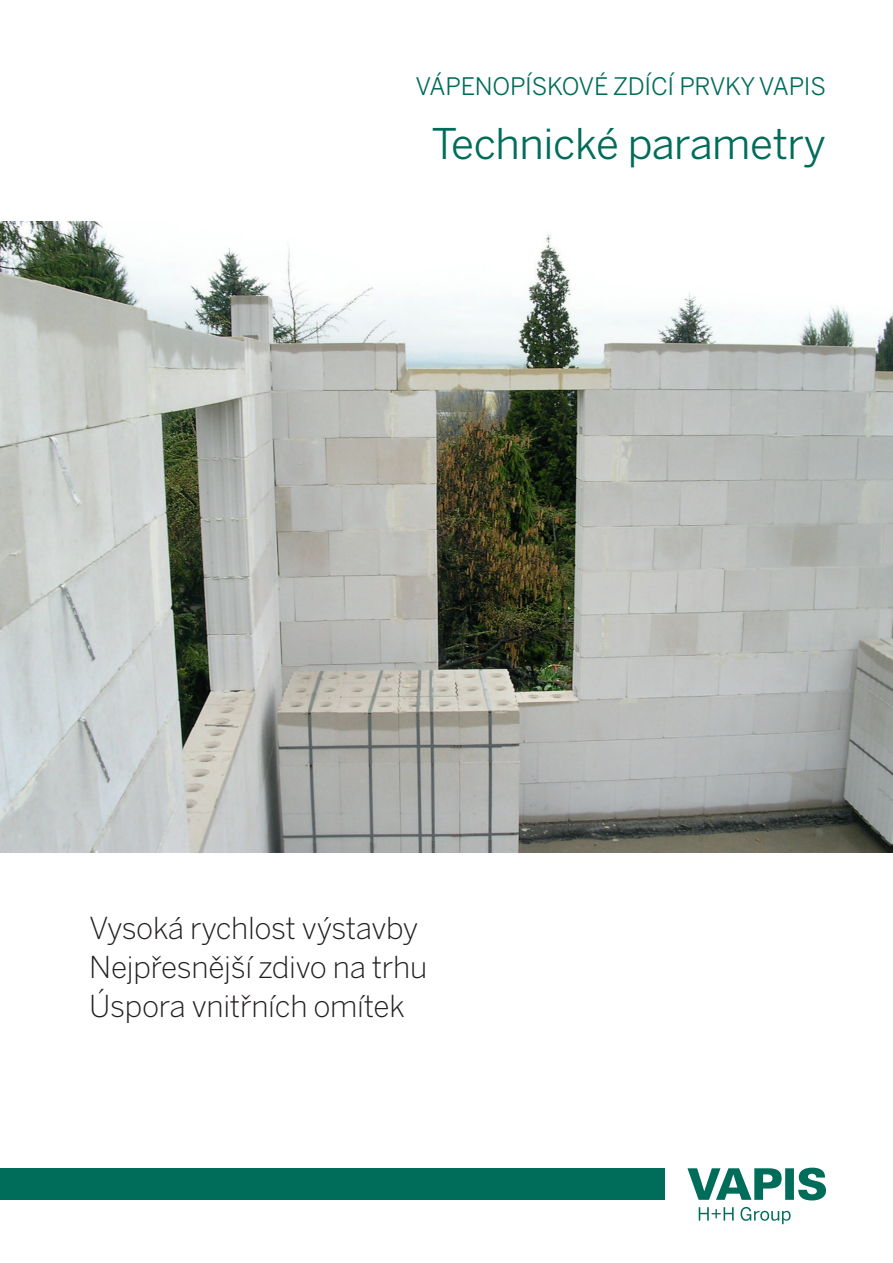
<style>
.page{position:relative;width:893px;height:1263px;background:#fff}
.page>*{position:absolute;margin:0;border:0;box-sizing:border-box;transform-origin:0 0}
.t1{font:42px "Benton Sans";letter-spacing:-.01em;color:#006c5a}
.t2{font:300 30px/39px "Benton Sans";letter-spacing:-.01em;color:#231f20}
.t3{font:24px "Benton Sans";letter-spacing:-.01em;color:#006c5a}
</style>
<div class="page">
<div style="left:0;top:1168px;width:664px;height:32px;background:#006c5a"></div>
<svg style="left:687px;top:1167px;width:139px;height:33px"></svg>
<svg style="left:699px;top:1207px;width:35px;height:13px"></svg>
<svg style="left:740px;top:1207px;width:51px;height:17px"></svg>
<img style="left:0;top:221px;width:893px;height:631px">
<p class="t3" style="left:415px;top:72px;width:409px">Vápenopískové zdící prvky VAPIS</p>
<h1 class="t1" style="left:431px;top:119px;width:396px">Technické parametry</h1>
<p class="t2" style="left:89px;top:909px;width:340px">Vysoká rychlost výstavby<br>Nejpřesnější zdivo na trhu<br>Úspora vnitřních omítek</p>
</div>
